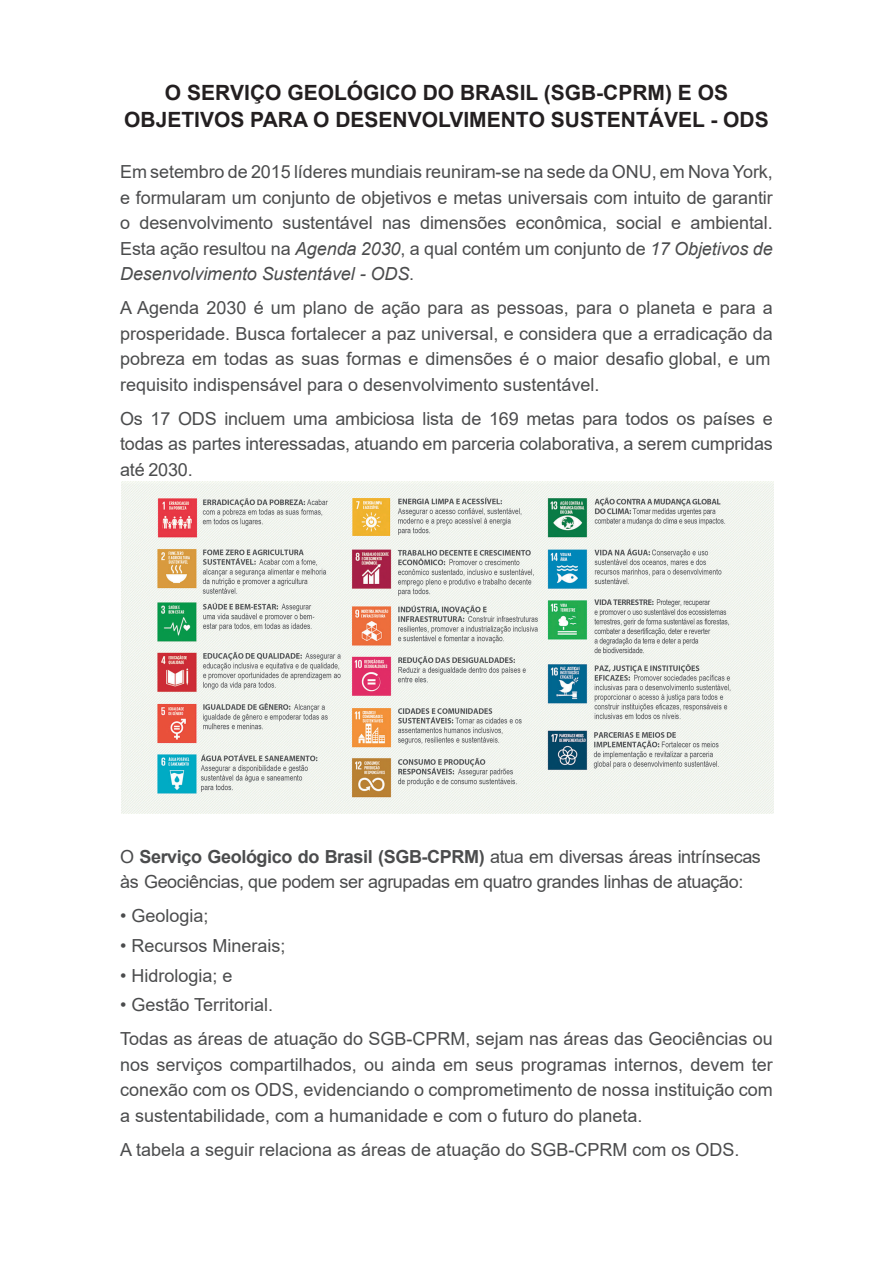
<style>
.page{position:relative;width:893px;height:1263px;background:#fff}
.page>*{position:absolute;margin:0;border:0;box-sizing:border-box;transform-origin:0 0}
.t1{font:700 21px/27px "Arial";color:#231f20;text-align:center}
.t2{font:18px/25.5px "Arial";color:#4b4c4d;text-align:justify}
.t3{font:18px/25.5px "Arial";letter-spacing:-.02em;color:#4b4c4d}
.s1{font-style:inherit}
.s2{font-style:italic}
.s3{font-weight:700}
</style>
<div class="page">
<img style="left:121px;top:482px;width:653px;height:332px">
<p class="t1" style="left:124px;top:79px;width:646px">O SERVIÇO GEOLÓGICO DO BRASIL (<span class="s1">SGB</span>-CPRM) E OS<br>OBJETIVOS PARA O DESENVOLVIMENTO SUSTENTÁVEL - ODS</p>
<p class="t2" style="left:120px;top:159px;width:654px">Em setembro de 2015 líderes mundiais reuniram-se na sede da ONU, em Nova York, e formularam um conjunto de objetivos e metas universais com intuito de garantir o desenvolvimento sustentável nas dimensões econômica, social e ambiental.<br>Esta ação resultou na <span class="s2">Agenda 2030</span>, a qual contém um conjunto de <span class="s2">17 Objetivos de Desenvolvimento Sustentável - ODS</span>.</p>
<p class="t2" style="left:120px;top:295px;width:654px;text-align:left">A Agenda 2030 é um plano de ação para as pessoas, para o planeta e para a prosperidade. Busca fortalecer a paz universal, e considera que a erradicação da pobreza em todas as suas formas e dimensões é o maior desafio global, e um requisito indispensável para o desenvolvimento sustentável.</p>
<p class="t2" style="left:120px;top:405px;width:654px">Os 17 ODS incluem uma ambiciosa lista <span class="s1">de</span> 169 metas para todos os países e todas as partes interessadas, atuando em parceria colaborativa, a serem cumpridas até 2030.</p>
<p class="t3" style="left:120px;top:843px;width:642px">O <span class="s3">Serviço Geológico do Brasil (</span><span class="s3">SGB</span><span class="s3">-CPRM)</span> atua em diversas áreas intrínsecas às Geociências, que podem ser agrupadas em quatro grandes linhas de atuação:</p>
<p class="t2" style="left:120px;top:903px;width:90px">• Geologia;</p>
<p class="t2" style="left:120px;top:933px;width:167px">• Recursos Minerais;</p>
<p class="t2" style="left:120px;top:962px;width:114px">• Hidrologia; e</p>
<p class="t2" style="left:120px;top:988px;width:654px;line-height:34px">• Gestão Territorial.<br>Todas as áreas de atuação do SGB-CPRM, sejam nas áreas das Geociências ou</p>
<p class="t2" style="left:120px;top:1052px;width:654px">nos serviços compartilhados, ou ainda em seus programas internos, devem ter conexão com os ODS, evidenciando o comprometimento de nossa instituição com a sustentabilidade, com a humanidade e com o futuro do planeta.</p>
<p class="t2" style="left:120px;top:1137px;width:621px">A tabela a seguir relaciona as áreas de atuação do SGB-CPRM com os ODS.</p>
</div>
